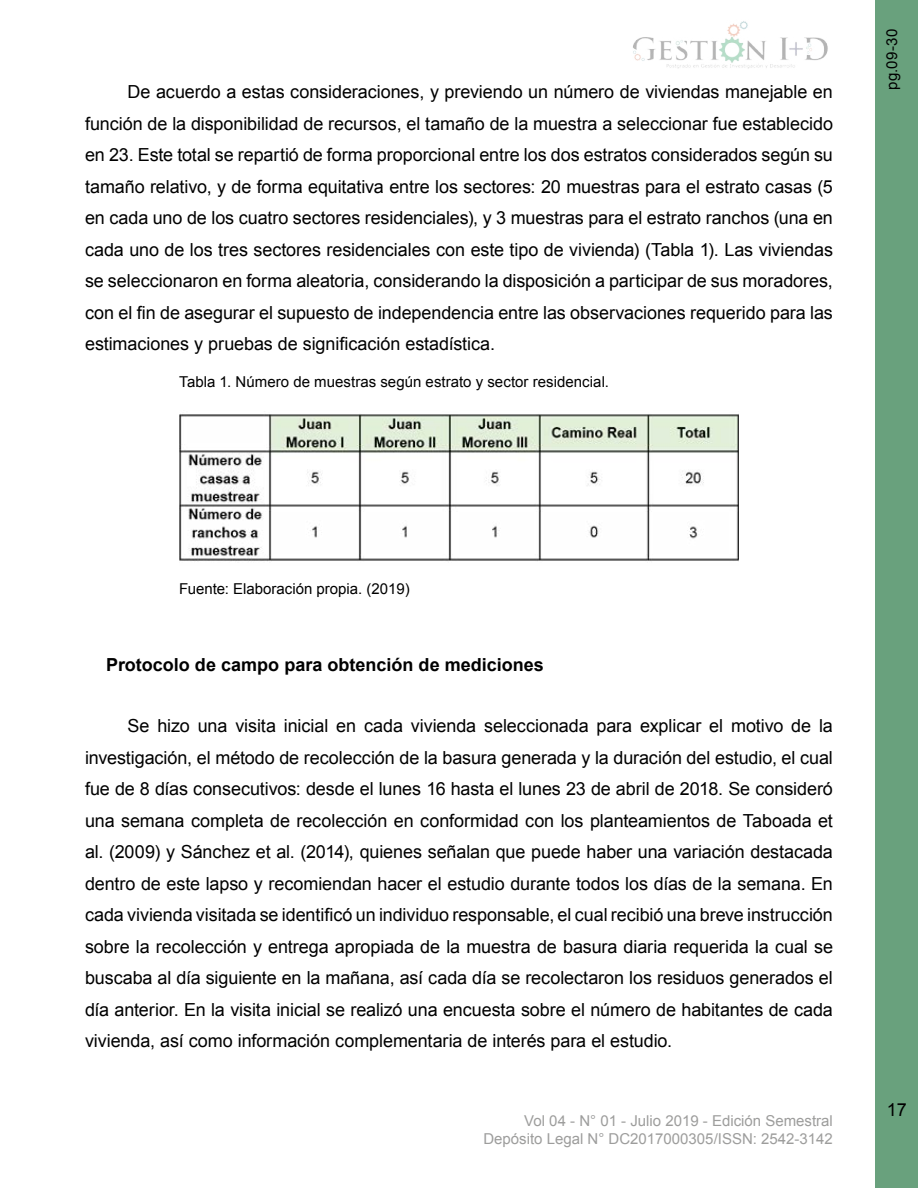
<style>
.page{position:relative;width:918px;height:1188px;background:#fff}
.page>*{position:absolute;margin:0;border:0;box-sizing:border-box;transform-origin:0 0}
.t1{font:18px/31.5px "Arial";letter-spacing:-.005em;color:#000;text-align:justify}
.t2{font:700 18px "Arial";color:#000}
.t3{font:15px "Arial";color:#000}
.t4{font:15px/18px "Arial";color:#9d9d9c;text-align:right}
</style>
<div class="page">
<div style="left:876px;top:0;width:42px;height:1188px;background:#69a17d"></div>
<img style="left:633px;top:21px;width:195px;height:48px">
<img style="left:179px;top:414px;width:560px;height:147px">
<p class="t1" style="left:85px;top:76px;width:749px;text-indent:43px">De acuerdo a estas consideraciones, y previendo un número de viviendas manejable en función de la disponibilidad de recursos, el tamaño de la muestra a seleccionar fue establecido en 23. Este total se repartió de forma proporcional entre los dos estratos considerados según su tamaño relativo, y de forma equitativa entre los sectores: 20 muestras para el estrato casas (5 en cada uno de los cuatro sectores residenciales), y 3 muestras para el estrato ranchos (una en cada uno de los tres sectores residenciales con este tipo de vivienda) (Tabla 1). Las viviendas se seleccionaron en forma aleatoria, considerando la disposición a participar de sus moradores, con el fin de asegurar el supuesto de independencia entre las observaciones requerido para las estimaciones y pruebas de significación estadística.</p>
<p class="t3" style="left:179px;top:371px;width:432px">Tabla 1. Número de muestras según estrato y sector residencial.</p>
<p class="t3" style="left:882px;top:90px;width:62px;rotate:-90deg">pg.09-30</p>
<p class="t3" style="left:179px;top:578px;width:232px">Fuente: Elaboración propia. (2019)</p>
<p class="t2" style="left:106px;top:652px;width:439px">Protocolo de campo para obtención de mediciones</p>
<p class="t1" style="left:85px;top:710px;width:750px;text-indent:43px">Se hizo una visita inicial en cada vivienda seleccionada para explicar el motivo de la investigación, el método de recolección de la basura generada y la duración del estudio, el cual fue de 8 días consecutivos: desde el lunes 16 hasta el lunes 23 de abril de 2018. Se consideró una semana completa de recolección en conformidad con los planteamientos de Taboada et al. (2009) y Sánchez et al. (2014), quienes señalan que puede haber una variación destacada dentro de este lapso y recomiendan hacer el estudio durante todos los días de la semana. En cada vivienda visitada se identificó un individuo responsable, el cual recibió una breve instrucción sobre la recolección y entrega apropiada de la muestra de basura diaria requerida la cual se buscaba al día siguiente en la mañana, así cada día se recolectaron los residuos generados el día anterior. En la visita inicial se realizó una encuesta sobre el número de habitantes de cada vivienda, así como información complementaria de interés para el estudio.</p>
<p class="t4" style="left:483px;top:1112px;width:351px">Vol 04 - N° 01 - Julio 2019 - Edición Semestral<br>Depósito Legal N° DC2017000305/ISSN: 2542-3142</p>
<p class="t1" style="left:887px;top:1094px;width:22px">17</p>
</div>
